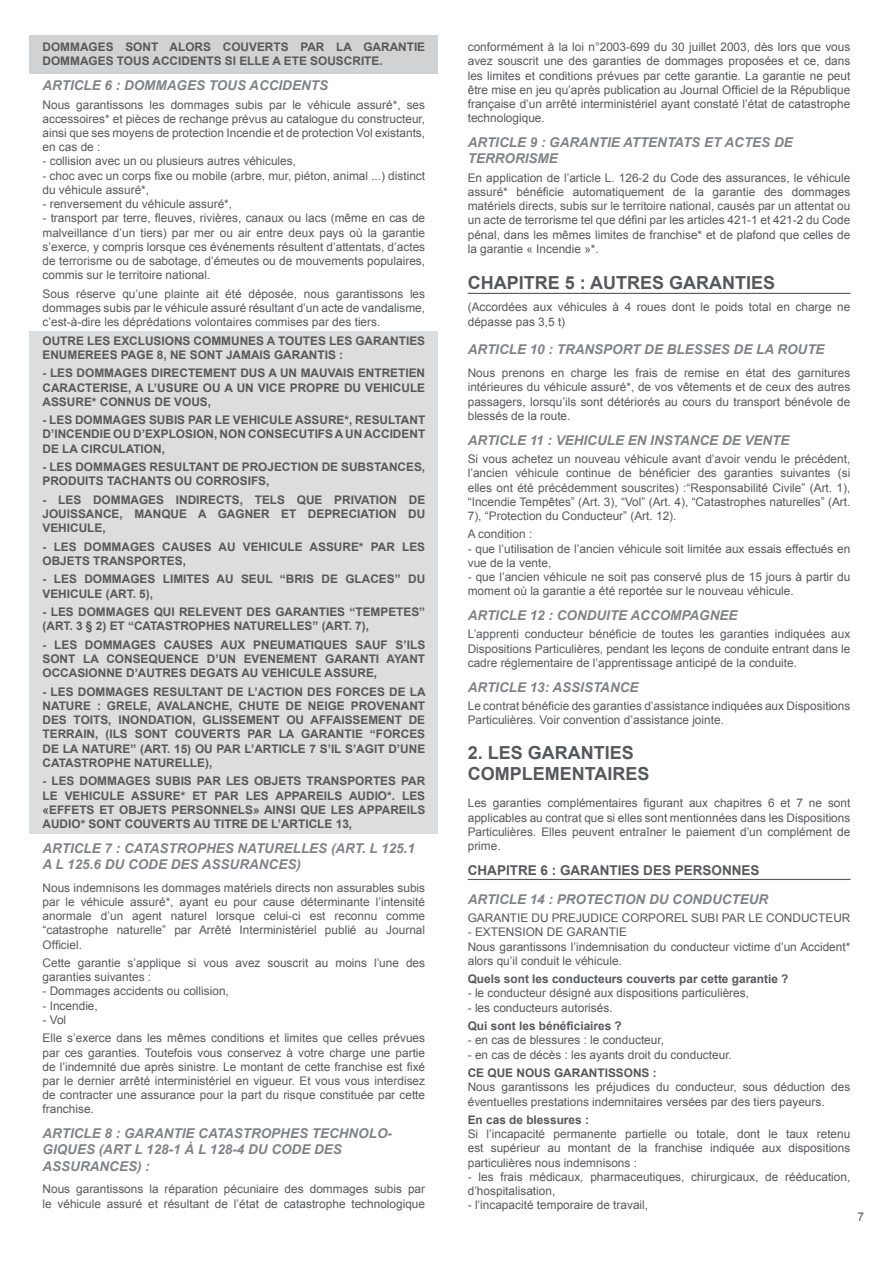
<style>
.page{position:relative;width:893px;height:1263px;background:#fff}
.page>*{position:absolute;margin:0;border:0;box-sizing:border-box;transform-origin:0 0}
.t1{font:700 18px/21.6px "Arial";color:#57585a}
.t2{font:italic 700 13.5px/16.2px "Arial";color:#808285}
.t3{font:700 13.5px "Arial";color:#57585a}
.t4{font:12px "Arial";color:#57585a}
.t5{font:11.85px/14.2px "Arial";color:#57585a;text-align:justify}
.t6{font:700 11.85px/14.2px "Arial";color:#57585a}
</style>
<div class="page">
<div style="left:30px;top:35px;width:408px;height:39px;background:#d1d2d4"></div>
<div style="left:30px;top:331px;width:408px;height:502px;background:#dcdddf"></div>
<hr style="left:468px;top:293px;width:382px;height:1px;background:#57585a">
<hr style="left:468px;top:879px;width:382px;height:1px;background:#57585a">
<p class="t6" style="left:43px;top:40px;width:384px">DOMMAGES SONT ALORS COUVERTS PAR LA GARANTIE<br>DOMMAGES TOUS ACCIDENTS SI ELLE A ETE SOUSCRITE.</p>
<p class="t2" style="left:43px;top:78px;width:287px">ARTICLE 6 : DOMMAGES TOUS ACCIDENTS</p>
<p class="t5" style="left:43px;top:97px;width:384px">Nous garantissons les dommages subis par le véhicule assuré*, ses accessoires* et pièces de rechange prévus au catalogue du constructeur, ainsi que ses moyens de protection Incendie et de protection Vol existants, en cas de :</p>
<p class="t5" style="left:43px;top:154px;width:255px">- collision avec un ou plusieurs autres véhicules,</p>
<p class="t5" style="left:43px;top:168px;width:384px">- choc avec un corps fixe ou mobile (arbre, mur, piéton, animal ...) distinct du véhicule assuré*,</p>
<p class="t5" style="left:43px;top:197px;width:191px">- renversement du véhicule assuré*,</p>
<p class="t5" style="left:43px;top:211px;width:384px">- transport par terre, fleuves, rivières, canaux ou lacs (même en cas de malveillance d’un tiers) par mer ou air entre deux pays où la garantie s’exerce, y compris lorsque ces événements résultent d’attentats, d’actes de terrorisme ou de sabotage, d’émeutes ou de mouvements populaires, commis sur le territoire national.</p>
<p class="t5" style="left:43px;top:286px;width:384px">Sous réserve qu’une plainte ait été déposée, nous garantissons les dommages subis par le véhicule assuré résultant d’un acte de vandalisme, c’est-à-dire les déprédations volontaires commises par des tiers.</p>
<p class="t6" style="left:43px;top:334px;width:384px">OUTRE LES EXCLUSIONS COMMUNES A TOUTES LES GARANTIES<br>ENUMEREES PAGE 8, NE SONT JAMAIS GARANTIS :</p>
<p class="t6" style="left:43px;top:366px;width:384px;text-align:justify">- LES DOMMAGES DIRECTEMENT DUS A UN MAUVAIS ENTRETIEN CARACTERISE, A L’USURE OU A UN VICE PROPRE DU VEHICULE ASSURE* CONNUS DE VOUS,</p>
<p class="t6" style="left:43px;top:413px;width:384px;text-align:justify">- LES DOMMAGES SUBIS PAR LE VEHICULE ASSURE*, RESULTANT D’INCENDIE OU D’EXPLOSION, NON CONSECUTIFS A UN ACCIDENT DE LA CIRCULATION,</p>
<p class="t6" style="left:43px;top:460px;width:384px">- LES DOMMAGES RESULTANT DE PROJECTION DE SUBSTANCES,<br>PRODUITS TACHANTS OU CORROSIFS,</p>
<p class="t6" style="left:43px;top:493px;width:384px;text-align:justify">- LES DOMMAGES INDIRECTS, TELS QUE PRIVATION DE JOUISSANCE, MANQUE A GAGNER ET DEPRECIATION DU VEHICULE,</p>
<p class="t6" style="left:43px;top:540px;width:384px">- LES DOMMAGES CAUSES AU VEHICULE ASSURE* PAR LES<br>OBJETS TRANSPORTES,</p>
<p class="t6" style="left:43px;top:572px;width:384px">- LES DOMMAGES LIMITES AU SEUL “BRIS DE GLACES” DU<br>VEHICULE (ART. 5),</p>
<p class="t6" style="left:43px;top:605px;width:384px">- LES DOMMAGES QUI RELEVENT DES GARANTIES “TEMPETES” (ART. 3 § 2) ET “CATASTROPHES NATURELLES” (ART. 7),</p>
<p class="t6" style="left:43px;top:638px;width:384px;text-align:justify">- LES DOMMAGES CAUSES AUX PNEUMATIQUES SAUF S’ILS SONT LA CONSEQUENCE D’UN EVENEMENT GARANTI AYANT OCCASIONNE D’AUTRES DEGATS AU VEHICULE ASSURE,</p>
<p class="t6" style="left:43px;top:685px;width:385px;text-align:justify">- LES DOMMAGES RESULTANT DE L’ACTION DES FORCES DE LA NATURE : GRELE, AVALANCHE, CHUTE DE NEIGE PROVENANT DES TOITS, INONDATION, GLISSEMENT OU AFFAISSEMENT DE TERRAIN, (ILS SONT COUVERTS PAR LA GARANTIE “FORCES DE LA NATURE” (ART. 15) OU PAR L’ARTICLE 7 S’IL S’AGIT D’UNE CATASTROPHE NATURELLE),</p>
<p class="t6" style="left:43px;top:774px;width:384px;text-align:justify">- LES DOMMAGES SUBIS PAR LES OBJETS TRANSPORTES PAR LE VEHICULE ASSURE* ET PAR LES APPAREILS AUDIO*. LES «EFFETS ET OBJETS PERSONNELS» AINSI QUE LES APPAREILS AUDIO* SONT COUVERTS AU TITRE DE L’ARTICLE 13,</p>
<p class="t2" style="left:43px;top:840px;width:374px">ARTICLE 7 : CATASTROPHES NATURELLES (ART. L 125.1<br>A L 125.6 DU CODE DES ASSURANCES)</p>
<p class="t5" style="left:43px;top:880px;width:384px">Nous indemnisons les dommages matériels directs non assurables subis par le véhicule assuré*, ayant eu pour cause déterminante l’intensité anormale d’un agent naturel lorsque celui-ci est reconnu comme “catastrophe naturelle” par Arrêté Interministériel publié au Journal Officiel.</p>
<p class="t5" style="left:43px;top:956px;width:384px">Cette garantie s’applique si vous avez souscrit au moins l’une des garanties suivantes :</p>
<p class="t5" style="left:43px;top:984px;width:188px">- Dommages accidents ou collision,</p>
<p class="t5" style="left:43px;top:998px;width:57px">- Incendie,</p>
<p class="t5" style="left:43px;top:1011px;width:384px;line-height:18.5px">- Vol<br>Elle s’exerce dans les mêmes conditions et limites que celles prévues</p>
<p class="t5" style="left:43px;top:1045px;width:384px">par ces garanties. Toutefois vous conservez à votre charge une partie de l’indemnité due après sinistre. Le montant de cette franchise est fixé par le dernier arrêté interministériel en vigueur. Et vous vous interdisez de contracter une assurance pour la part du risque constituée par cette franchise.</p>
<p class="t2" style="left:43px;top:1126px;width:351px">ARTICLE 8 : GARANTIE CATASTROPHES TECHNOLO-<br>GIQUES (ART L 128-1 À L 128-4 DU CODE DES<br>ASSURANCES) :</p>
<p class="t5" style="left:43px;top:1182px;width:384px">Nous garantissons la réparation pécuniaire des dommages subis par le véhicule assuré et résultant de l’état de catastrophe technologique</p>
<p class="t5" style="left:468px;top:40px;width:384px">conformément à la loi n°2003-699 du 30 juillet 2003, dès lors que vous avez souscrit une des garanties de dommages proposées et ce, dans les limites et conditions prévues par cette garantie. La garantie ne peut être mise en jeu qu’après publication au Journal Officiel de la République française d’un arrêté interministériel ayant constaté l’état de catastrophe technologique.</p>
<p class="t2" style="left:468px;top:135px;width:327px">ARTICLE 9 : GARANTIE ATTENTATS ET ACTES DE<br>TERRORISME</p>
<p class="t5" style="left:468px;top:170px;width:384px">En application de l’article L. 126-2 du Code des assurances, le véhicule assuré* bénéficie automatiquement de la garantie des dommages matériels directs, subis sur le territoire national, causés par un attentat ou un acte de terrorisme tel que défini par les articles 421-1 et 421-2 du Code pénal, dans les mêmes limites de franchise* et de plafond que celles de la garantie « Incendie »*.</p>
<h1 class="t1" style="left:468px;top:272px;width:309px">CHAPITRE 5 : AUTRES GARANTIES</h1>
<p class="t5" style="left:468px;top:300px;width:384px">(Accordées aux véhicules à 4 roues dont le poids total en charge ne dépasse pas 3,5 t)</p>
<p class="t2" style="left:468px;top:342px;width:358px">ARTICLE 10 : TRANSPORT DE BLESSES DE LA ROUTE</p>
<p class="t5" style="left:468px;top:366px;width:384px">Nous prenons en charge les frais de remise en état des garnitures intérieures du véhicule assuré*, de vos vêtements et de ceux des autres passagers, lorsqu’ils sont détériorés au cours du transport bénévole de blessés de la route.</p>
<p class="t2" style="left:468px;top:432px;width:323px">ARTICLE 11 : VEHICULE EN INSTANCE DE VENTE</p>
<p class="t5" style="left:468px;top:452px;width:384px">Si vous achetez un nouveau véhicule avant d’avoir vendu le précédent, l’ancien véhicule continue de bénéficier des garanties suivantes (si elles ont été précédemment souscrites) :“Responsabilité Civile” (Art. 1), “Incendie Tempêtes” (Art. 3), “Vol” (Art. 4), “Catastrophes naturelles” (Art.<br>7), “Protection du Conducteur” (Art. 12).</p>
<p class="t5" style="left:468px;top:527px;width:66px">A condition :</p>
<p class="t5" style="left:468px;top:541px;width:384px">- que l’utilisation de l’ancien véhicule soit limitée aux essais effectués en vue de la vente,</p>
<p class="t5" style="left:468px;top:570px;width:384px">- que l’ancien véhicule ne soit pas conservé plus de 15 jours à partir du moment où la garantie a été reportée sur le nouveau véhicule.</p>
<p class="t2" style="left:468px;top:608px;width:271px">ARTICLE 12 : CONDUITE ACCOMPAGNEE</p>
<p class="t5" style="left:468px;top:627px;width:384px">L’apprenti conducteur bénéficie de toutes les garanties indiquées aux Dispositions Particulières, pendant les leçons de conduite entrant dans le cadre réglementaire de l’apprentissage anticipé de la conduite.</p>
<p class="t2" style="left:468px;top:679px;width:172px">ARTICLE 13: ASSISTANCE</p>
<p class="t5" style="left:468px;top:699px;width:384px">Le contrat bénéficie des garanties d’assistance indiquées aux Dispositions<br>Particulières. Voir convention d’assistance jointe.</p>
<h1 class="t1" style="left:468px;top:742px;width:183px">2. LES GARANTIES<br>COMPLEMENTAIRES</h1>
<p class="t5" style="left:468px;top:796px;width:384px">Les garanties complémentaires figurant aux chapitres 6 et 7 ne sont applicables au contrat que si elles sont mentionnées dans les Dispositions Particulières. Elles peuvent entraîner le paiement d’un complément de prime.</p>
<p class="t3" style="left:468px;top:861px;width:293px">CHAPITRE 6 : GARANTIES DES PERSONNES</p>
<p class="t2" style="left:468px;top:891px;width:302px">ARTICLE 14 : PROTECTION DU CONDUCTEUR</p>
<p class="t5" style="left:468px;top:911px;width:384px">GARANTIE DU PREJUDICE CORPOREL SUBI PAR LE CONDUCTEUR</p>
<p class="t5" style="left:468px;top:925px;width:384px;text-align:left">- EXTENSION DE GARANTIE<br>Nous garantissons l’indemnisation du conducteur victime d’un Accident* alors qu’il conduit le véhicule.</p>
<p class="t6" style="left:468px;top:972px;width:322px">Quels sont les conducteurs couverts par cette garantie ?</p>
<p class="t5" style="left:468px;top:986px;width:283px">- le conducteur désigné aux dispositions particulières,</p>
<p class="t5" style="left:468px;top:1000px;width:146px">- les conducteurs autorisés.</p>
<p class="t6" style="left:468px;top:1019px;width:156px">Qui sont les bénéficiaires ?</p>
<p class="t5" style="left:468px;top:1033px;width:198px">- en cas de blessures : le conducteur,</p>
<p class="t5" style="left:468px;top:1047px;width:266px">- en cas de décès : les ayants droit du conducteur.</p>
<p class="t6" style="left:468px;top:1066px;width:190px">CE QUE NOUS GARANTISSONS :</p>
<p class="t5" style="left:468px;top:1080px;width:384px">Nous garantissons les préjudices du conducteur, sous déduction des éventuelles prestations indemnitaires versées par des tiers payeurs.</p>
<p class="t6" style="left:468px;top:1113px;width:123px">En cas de blessures :</p>
<p class="t5" style="left:468px;top:1127px;width:384px">Si l’incapacité permanente partielle ou totale, dont le taux retenu est supérieur au montant de la franchise indiquée aux dispositions particulières nous indemnisons :</p>
<p class="t5" style="left:468px;top:1170px;width:384px">- les frais médicaux, pharmaceutiques, chirurgicaux, de rééducation, d’hospitalisation,</p>
<p class="t5" style="left:468px;top:1198px;width:182px">- l’incapacité temporaire de travail,</p>
<p class="t4" style="left:857px;top:1208px;width:8px">7</p>
</div>
